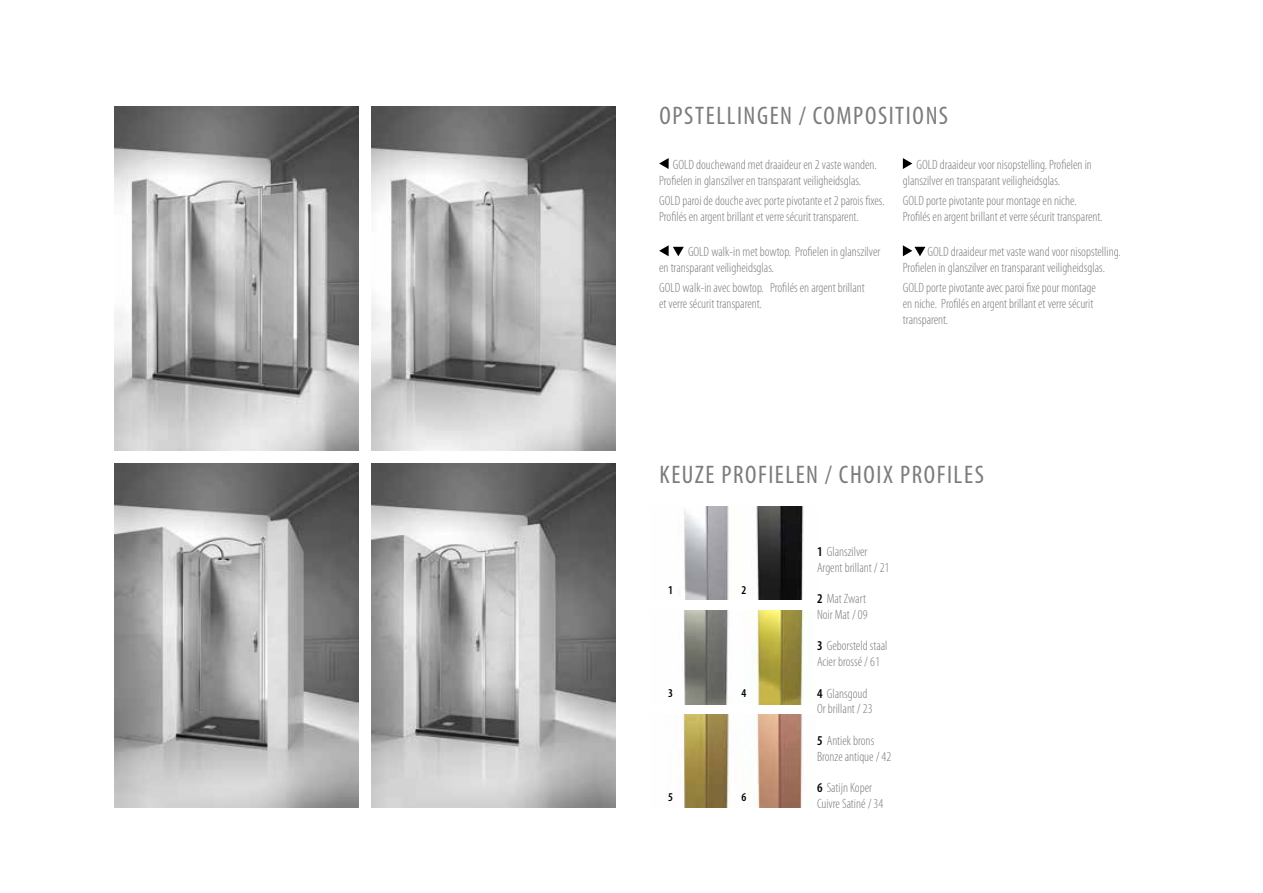
<style>
.page{position:relative;width:1263px;height:893px;background:#fff}
.page>*{position:absolute;margin:0;border:0;box-sizing:border-box;transform-origin:0 0}
.t1{font:condensed 25.5px "Myriad Pro";letter-spacing:.06em;color:#7c7b7b}
.t2{font:300 condensed 13.5px/15.8px "Myriad Pro";color:#7c7b7b}
.t3{font:600 condensed 12px "Myriad Pro";color:#000}
.s1{font-weight:600;color:#000}
</style>
<div class="page">
<img style="left:756px;top:506px;width:48px;height:94px">
<img style="left:756px;top:611px;width:48px;height:93px">
<img style="left:757px;top:714px;width:46px;height:94px">
<svg style="left:659px;top:158px;width:10px;height:11px"></svg>
<svg style="left:659px;top:245px;width:25px;height:11px"></svg>
<svg style="left:903px;top:158px;width:9px;height:11px"></svg>
<svg style="left:903px;top:245px;width:22px;height:11px"></svg>
<img style="left:115px;top:106px;width:243px;height:344px">
<img style="left:372px;top:106px;width:243px;height:344px">
<img style="left:115px;top:464px;width:243px;height:344px">
<img style="left:372px;top:464px;width:243px;height:344px">
<img style="left:684px;top:506px;width:45px;height:94px">
<img style="left:684px;top:611px;width:45px;height:93px">
<img style="left:683px;top:714px;width:47px;height:94px">
<h1 class="t1" style="left:659px;top:102px;width:290px">OPSTELLINGEN / COMPOSITIONS</h1>
<p class="t2" style="left:659px;top:157px;width:219px;text-indent:14px">GOLD douchewand met draaideur en 2 vaste wanden.<br>Profielen in glanszilver en transparant veiligheidsglas.</p>
<p class="t2" style="left:659px;top:193px;width:227px">GOLD paroi de douche avec porte pivotante et 2 parois fixes.<br>Profilés en argent brillant et verre sécurit transparent.</p>
<p class="t2" style="left:659px;top:244px;width:223px;text-indent:29px">GOLD walk-in met bowtop. Profielen in glanszilver en transparant veiligheidsglas.</p>
<p class="t2" style="left:659px;top:280px;width:207px">GOLD walk-in avec bowtop. Profilés en argent brillant et verre sécurit transparent.</p>
<p class="t2" style="left:903px;top:157px;width:191px;text-indent:14px">GOLD draaideur voor nisopstelling. Profielen in glanszilver en transparant veiligheidsglas.</p>
<p class="t2" style="left:903px;top:193px;width:201px">GOLD porte pivotante pour montage en niche.<br>Profilés en argent brillant et verre sécurit transparent.</p>
<p class="t2" style="left:903px;top:244px;width:219px;text-indent:25px">GOLD draaideur met vaste wand voor nisopstelling.<br>Profielen in glanszilver en transparant veiligheidsglas.</p>
<p class="t2" style="left:903px;top:280px;width:195px">GOLD porte pivotante avec paroi fixe pour montage en niche. Profilés en argent brillant et verre sécurit transparent.</p>
<h1 class="t1" style="left:659px;top:461px;width:326px">KEUZE PROFIELEN / CHOIX PROFILES</h1>
<p class="t3" style="left:668px;top:583px;width:6px">1</p>
<p class="t3" style="left:741px;top:583px;width:6px">2</p>
<p class="t3" style="left:668px;top:687px;width:6px">3</p>
<p class="t3" style="left:741px;top:687px;width:6px">4</p>
<p class="t3" style="left:668px;top:790px;width:6px">5</p>
<p class="t3" style="left:741px;top:790px;width:6px">6</p>
<p class="t2" style="left:817px;top:544px;width:74px"><span class="s1">1</span> Glanszilver<br>Argent brillant / 21</p>
<p class="t2" style="left:817px;top:591px;width:52px"><span class="s1">2</span> Mat Zwart<br>Noir Mat / 09</p>
<p class="t2" style="left:817px;top:638px;width:72px"><span class="s1">3</span> Geborsteld staal<br>Acier brossé / 61</p>
<p class="t2" style="left:817px;top:686px;width:57px"><span class="s1">4</span> Glansgoud<br>Or brillant / 23</p>
<p class="t2" style="left:817px;top:733px;width:76px"><span class="s1">5</span> Antiek brons<br>Bronze antique / 42</p>
<p class="t2" style="left:817px;top:780px;width:68px"><span class="s1">6</span> Satijn Koper<br>Cuivre Satiné / 34</p>
</div>
